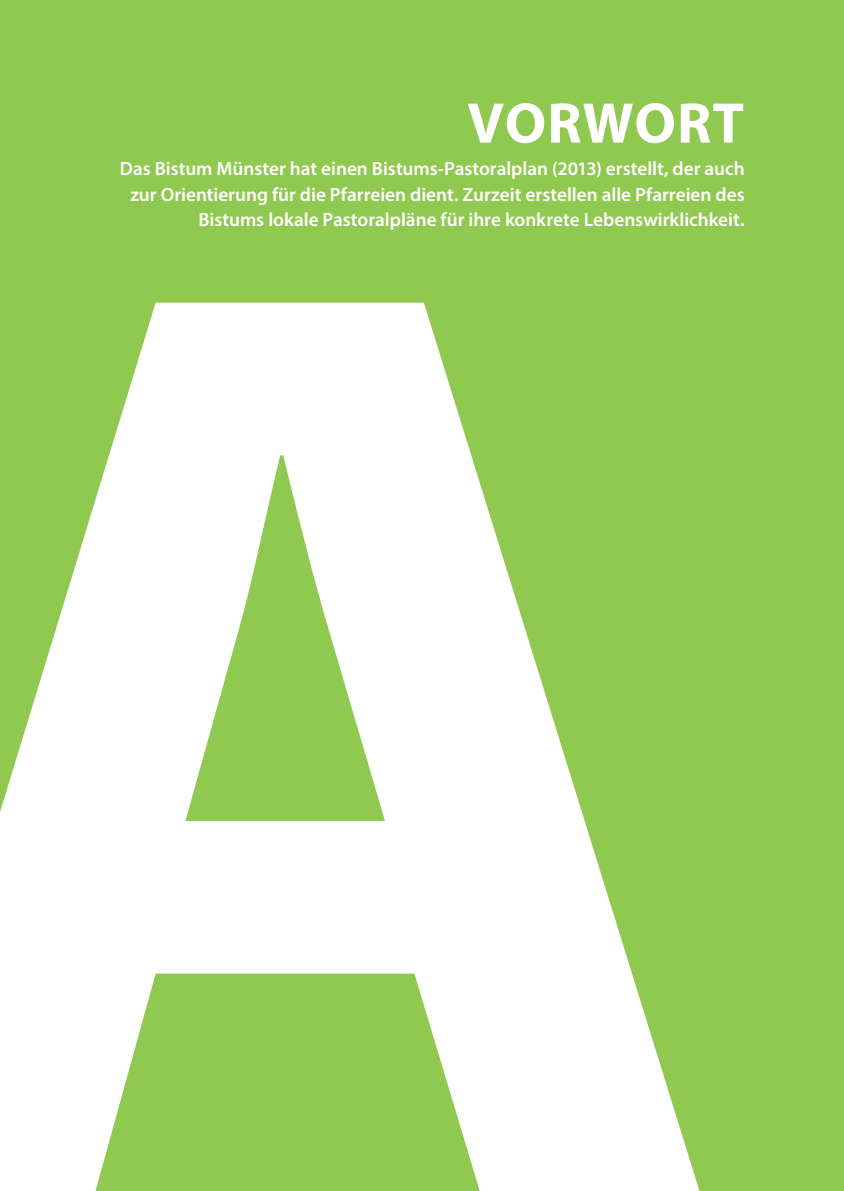
<style>
.page{position:relative;width:844px;height:1191px;background:#fff}
.page>*{position:absolute;margin:0;border:0;box-sizing:border-box;transform-origin:0 0}
.t1{font:700 1338.75px "Myriad Pro";color:#fff}
.t2{font:700 57.75px "Myriad Pro";letter-spacing:.015em;color:#fff}
.t3{font:600 19.25px/25.4px "Myriad Pro";letter-spacing:-.005em;color:#fff;text-align:right}
</style>
<div class="page">
<div style="left:0;top:0;width:843px;height:1191px;background:#90c950"></div>
<h2 class="t2" style="left:467px;top:85px;width:278px">VORWORT</h2>
<p class="t3" style="left:120px;top:156px;width:626px">Das Bistum Münster hat einen Bistums-Pastoralplan (2013) erstellt, der auch zur Orientierung für die Pfarreien dient. Zurzeit erstellen alle Pfarreien des<br>Bistums lokale Pastoralpläne für ihre konkrete Lebenswirklichkeit.</p>
<h1 class="t1" style="left:-143px;top:-119px;width:880px">A</h1>
</div>
